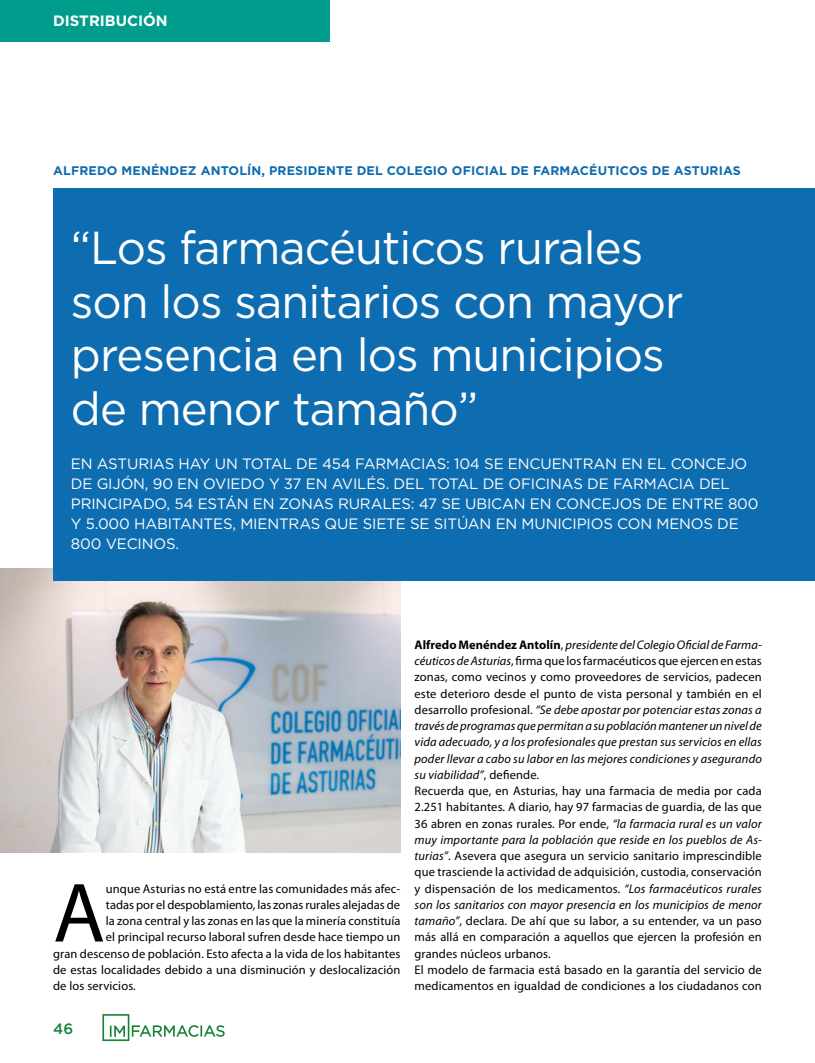
<style>
.page{position:relative;width:815px;height:1063px;background:#fff}
.page>*{position:absolute;margin:0;border:0;box-sizing:border-box;transform-origin:0 0}
.t1{font:84.88px "Myriad Pro";color:#000}
.t2{font:46.25px/53.8px "Gotham";letter-spacing:-.02em;color:#fff}
.t3{font:15px/20px "Gotham";letter-spacing:-.01em;color:#fff}
.t4{font:700 15px "Gotham";color:#fff}
.t5{font:500 15px "Gotham";color:#178236}
.t6{font:12.5px/16.2px "Myriad Pro";letter-spacing:.01em;color:#000}
.t7{font:700 12.5px "Gotham";letter-spacing:.01em;color:#0e6cb0}
.s1{font-weight:700}
.s2{font-style:italic}
</style>
<div class="page">
<div style="left:0;top:0;width:330px;height:41px;background:#009c8c"></div>
<svg style="left:102px;top:1014px;width:123px;height:27px"></svg>
<img style="left:0;top:569px;width:400px;height:283px">
<div style="left:53px;top:189px;width:762px;height:392px;background:#0e6cb0"></div>
<p class="t4" style="left:53px;top:12px;width:116px">DISTRIBUCIÓN</p>
<p class="t7" style="left:53px;top:163px;width:689px">ALFREDO MENÉNDEZ ANTOLÍN, PRESIDENTE DEL COLEGIO OFICIAL DE FARMACÉUTICOS DE ASTURIAS</p>
<h2 class="t2" style="left:71px;top:220px;width:614px">“Los farmacéuticos rurales son los sanitarios con mayor presencia en los municipios de menor tamaño”</h2>
<p class="t3" style="left:71px;top:454px;width:689px">EN ASTURIAS HAY UN TOTAL DE 454 FARMACIAS: 104 SE ENCUENTRAN EN EL CONCEJO DE GIJÓN, 90 EN OVIEDO Y 37 EN AVILÉS. DEL TOTAL DE OFICINAS DE FARMACIA DEL PRINCIPADO, 54 ESTÁN EN ZONAS RURALES: 47 SE UBICAN EN CONCEJOS DE ENTRE 800<br>Y 5.000 HABITANTES, MIENTRAS QUE SIETE SE SITÚAN EN MUNICIPIOS CON MENOS DE 800 VECINOS.</p>
<h1 class="t1" style="left:53px;top:861px;width:53px">A</h1>
<p class="t6" style="left:106px;top:880px;width:296px">unque Asturias no está entre las comunidades más afec-</p>
<p class="t6" style="left:106px;top:896px;width:296px">tadas por el despoblamiento, las zonas rurales alejadas de</p>
<p class="t6" style="left:106px;top:913px;width:296px">la zona central y las zonas en las que la minería constituía</p>
<p class="t6" style="left:106px;top:929px;width:296px">el principal recurso laboral sufren desde hace tiempo un</p>
<p class="t6" style="left:53px;top:945px;width:349px">gran descenso de población. Esto afecta a la vida de los habitantes</p>
<p class="t6" style="left:53px;top:961px;width:349px">de estas localidades debido a una disminución y deslocalización</p>
<p class="t6" style="left:53px;top:978px;width:84px">de los servicios.</p>
<p class="t5" style="left:53px;top:1018px;width:22px">46</p>
<p class="t6" style="left:415px;top:636px;width:349px"><span class="s1">Alfredo Menéndez Antolín</span>, <span class="s2">presidente del Colegio Oficial de Farma&shy;céuticos de Asturias</span>, firma que los farmacéuticos que ejercen en estas zonas, como vecinos y como proveedores de servicios, padecen este deterioro desde el punto de vista personal y también en el desarrollo profesional. <span class="s2">“Se debe apostar por potenciar estas zonas a través de programas que permitan a su población mantener un nivel de vida adecuado, y a los profesionales que prestan sus servicios en ellas poder llevar a cabo su labor en las mejores condiciones y asegurando su viabilidad”</span>, defiende.<br>Recuerda que, en Asturias, hay una farmacia de media por cada 2.251 habitantes. A diario, hay 97 farmacias de guardia, de las que 36 abren en zonas rurales. Por ende, <span class="s2">“la farmacia rural es un valor muy importante para la población que reside en los pueblos de As&shy;turias”</span>. Asevera que asegura un servicio sanitario imprescindible que trasciende la actividad de adquisición, custodia, conservación y dispensación de los medicamentos. <span class="s2">“Los farmacéuticos rurales son los sanitarios con mayor presencia en los municipios de menor tamaño”</span>, declara. De ahí que su labor, a su entender, va un paso más allá en comparación a aquellos que ejercen la profesión en grandes núcleos urbanos.<br>El modelo de farmacia está basado en la garantía del servicio de medicamentos en igualdad de condiciones a los ciudadanos con</p>
</div>
